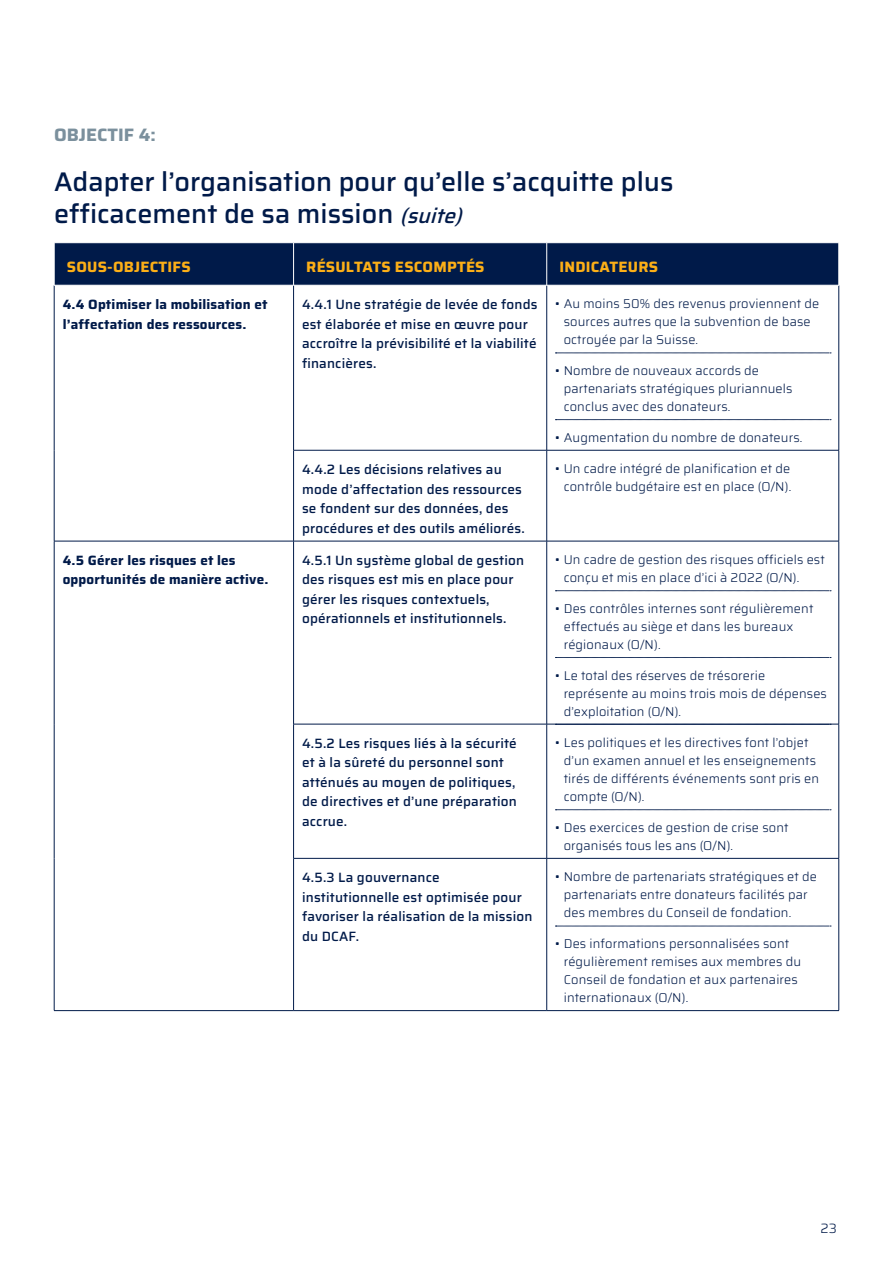
<style>
.page{position:relative;width:893px;height:1263px;background:#fff}
.page>*{position:absolute;margin:0;border:0;box-sizing:border-box;transform-origin:0 0}
.t1{font:500 27px/32.4px "Saira";color:#001a49}
.t2{font:700 18px "Saira";color:#7b909d}
.t3{font:700 15px "Saira";letter-spacing:.015em;color:#fcaf17}
.t4{font:500 13.5px/19.5px "Saira";letter-spacing:.01em;color:#001a49}
.t5{font:700 13.5px/19.5px "Saira";letter-spacing:.015em;color:#001a49}
.t6{font:300 13.5px "Saira";color:#001a49}
.t7{font:300 12.75px/18px "Saira";letter-spacing:.01em;color:#001a49}
.s1{font-style:italic;font-size:21px}
</style>
<div class="page">
<div style="left:55px;top:243px;width:783px;height:42px;background:#001a49"></div>
<hr style="left:54px;top:285px;width:1px;height:165px;background:#001a49">
<hr style="left:293px;top:285px;width:1px;height:165px;background:#001a49">
<hr style="left:546px;top:285px;width:1px;height:165px;background:#001a49">
<hr style="left:838px;top:285px;width:1px;height:165px;background:#001a49">
<hr style="left:54px;top:450px;width:1px;height:91px;background:#001a49">
<hr style="left:293px;top:450px;width:254px;height:1px;background:#001a49">
<hr style="left:293px;top:450px;width:1px;height:91px;background:#001a49">
<hr style="left:547px;top:450px;width:292px;height:1px;background:#001a49">
<hr style="left:546px;top:450px;width:1px;height:91px;background:#001a49">
<hr style="left:838px;top:450px;width:1px;height:91px;background:#001a49">
<hr style="left:54px;top:541px;width:240px;height:1px;background:#001a49">
<hr style="left:54px;top:541px;width:1px;height:183px;background:#001a49">
<hr style="left:294px;top:541px;width:253px;height:1px;background:#001a49">
<hr style="left:293px;top:541px;width:1px;height:183px;background:#001a49">
<hr style="left:547px;top:541px;width:292px;height:1px;background:#001a49">
<hr style="left:546px;top:541px;width:1px;height:183px;background:#001a49">
<hr style="left:838px;top:541px;width:1px;height:183px;background:#001a49">
<hr style="left:54px;top:724px;width:1px;height:134px;background:#001a49">
<hr style="left:293px;top:724px;width:254px;height:1px;background:#001a49">
<hr style="left:293px;top:724px;width:1px;height:134px;background:#001a49">
<hr style="left:547px;top:724px;width:292px;height:1px;background:#001a49">
<hr style="left:546px;top:724px;width:1px;height:134px;background:#001a49">
<hr style="left:838px;top:724px;width:1px;height:134px;background:#001a49">
<hr style="left:54px;top:858px;width:1px;height:152px;background:#001a49">
<hr style="left:293px;top:858px;width:254px;height:1px;background:#001a49">
<hr style="left:293px;top:858px;width:1px;height:152px;background:#001a49">
<hr style="left:547px;top:858px;width:292px;height:1px;background:#001a49">
<hr style="left:546px;top:858px;width:1px;height:152px;background:#001a49">
<hr style="left:838px;top:858px;width:1px;height:152px;background:#001a49">
<hr style="left:54px;top:1010px;width:240px;height:1px;background:#001a49">
<hr style="left:294px;top:1010px;width:253px;height:1px;background:#001a49">
<hr style="left:547px;top:1010px;width:292px;height:1px;background:#001a49">
<hr style="left:293px;top:243px;width:1px;height:42px;background:#fff">
<hr style="left:546px;top:243px;width:1px;height:42px;background:#fff">
<hr style="left:54px;top:285px;width:240px;height:1px;background:#fff">
<hr style="left:294px;top:285px;width:253px;height:1px;background:#fff">
<hr style="left:547px;top:285px;width:292px;height:1px;background:#fff">
<svg style="left:555px;top:353px;width:276px;height:1px"></svg>
<svg style="left:555px;top:419px;width:276px;height:1px"></svg>
<svg style="left:555px;top:590px;width:276px;height:1px"></svg>
<svg style="left:555px;top:657px;width:276px;height:1px"></svg>
<svg style="left:555px;top:724px;width:276px;height:1px"></svg>
<svg style="left:555px;top:809px;width:276px;height:1px"></svg>
<svg style="left:555px;top:926px;width:276px;height:1px"></svg>
<h2 class="t2" style="left:54px;top:121px;width:103px">OBJECTIF 4:</h2>
<h1 class="t1" style="left:54px;top:165px;width:621px">Adapter l’organisation pour qu’elle s’acquitte plus efficacement de sa mission <span class="s1">(suite)</span></h1>
<p class="t3" style="left:67px;top:256px;width:125px">SOUS-OBJECTIFS</p>
<p class="t3" style="left:306px;top:256px;width:180px">RÉSULTATS ESCOMPTÉS</p>
<p class="t3" style="left:559px;top:256px;width:100px">INDICATEURS</p>
<p class="t5" style="left:63px;top:295px;width:206px">4.4 Optimiser la mobilisation et l’affectation des ressources.</p>
<p class="t4" style="left:302px;top:294px;width:237px">4.4.1 Une stratégie de levée de fonds est élaborée et mise en œuvre pour accroître la prévisibilité et la viabilité financières.</p>
<p class="t7" style="left:564px;top:294px;width:257px;text-indent:-8px">• Au moins 50% des revenus proviennent de sources autres que la subvention de base octroyée par la Suisse.</p>
<p class="t7" style="left:564px;top:361px;width:230px;text-indent:-8px">• Nombre de nouveaux accords de partenariats stratégiques pluriannuels conclus avec des donateurs.</p>
<p class="t7" style="left:555px;top:428px;width:249px">• Augmentation du nombre de donateurs.</p>
<p class="t4" style="left:302px;top:459px;width:224px">4.4.2 Les décisions relatives au mode d’affectation des ressources se fondent sur des données, des procédures et des outils améliorés.</p>
<p class="t7" style="left:555px;top:459px;width:237px;text-align:right">• Un cadre intégré de planification et de contrôle budgétaire est en place (O/N).</p>
<p class="t5" style="left:63px;top:550px;width:207px">4.5 Gérer les risques et les opportunités de manière active.</p>
<p class="t4" style="left:302px;top:550px;width:224px">4.5.1 Un système global de gestion des risques est mis en place pour gérer les risques contextuels, opérationnels et institutionnels.</p>
<p class="t7" style="left:564px;top:550px;width:263px;text-indent:-8px">• Un cadre de gestion des risques officiels est conçu et mis en place d’ici à 2022 (O/N).</p>
<p class="t7" style="left:564px;top:599px;width:251px;text-indent:-8px">• Des contrôles internes sont régulièrement effectués au siège et dans les bureaux régionaux (O/N).</p>
<p class="t7" style="left:564px;top:666px;width:265px;text-indent:-8px">• Le total des réserves de trésorerie représente au moins trois mois de dépenses d’exploitation (O/N).</p>
<p class="t4" style="left:302px;top:733px;width:216px">4.5.2 Les risques liés à la sécurité et à la sûreté du personnel sont atténués au moyen de politiques, de directives et d’une préparation accrue.</p>
<p class="t7" style="left:564px;top:733px;width:257px;text-indent:-8px">• Les politiques et les directives font l’objet d’un examen annuel et les enseignements tirés de différents événements sont pris en compte (O/N).</p>
<p class="t7" style="left:564px;top:818px;width:226px;text-indent:-8px">• Des exercices de gestion de crise sont organisés tous les ans (O/N).</p>
<p class="t4" style="left:302px;top:867px;width:232px">4.5.3 La gouvernance institutionnelle est optimisée pour favoriser la réalisation de la mission du DCAF.</p>
<p class="t7" style="left:564px;top:868px;width:255px;text-indent:-8px">• Nombre de partenariats stratégiques et de partenariats entre donateurs facilités par des membres du Conseil de fondation.</p>
<p class="t7" style="left:564px;top:934px;width:239px;text-indent:-8px">• Des informations personnalisées sont régulièrement remises aux membres du Conseil de fondation et aux partenaires internationaux (O/N).</p>
<p class="t6" style="left:820px;top:1218px;width:18px">23</p>
</div>
